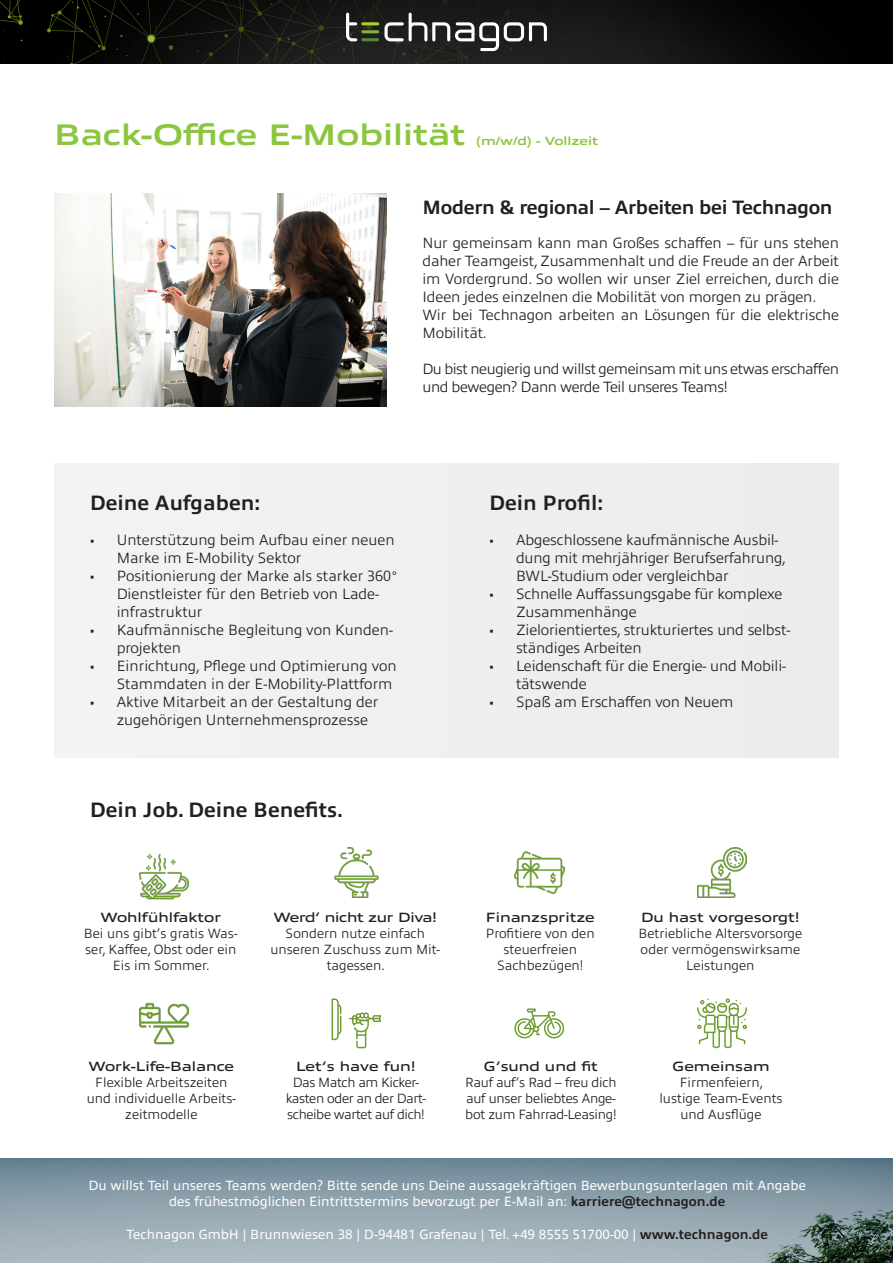
<style>
.page{position:relative;width:893px;height:1263px;background:#fff}
.page>*{position:absolute;margin:0;border:0;box-sizing:border-box;transform-origin:0 0}
.t1{font:700 30px "Allumi Std Extended";color:#8bc63e}
.t2{font:700 21px "Allumi Std";color:#231f20}
.t3{font:700 19.5px "Allumi Std";letter-spacing:-.02em;color:#231f20}
.t4{font:300 15px/18px "Allumi Std";letter-spacing:-.01em;color:#231f20}
.t5{font:300 15px/18px "Allumi Std";letter-spacing:-.03em;color:#231f20}
.t6{font:300 13.5px/16.2px "Allumi Std";color:#231f20;text-align:center}
.t7{font:13.5px/16.2px "Allumi Std";color:#fff;text-align:center}
.t8{font:600 13.5px "Allumi Std Extended";color:#231f20}
.t9{font:300 13.5px/16.2px "Allumi Std";letter-spacing:-.03em;color:#231f20;text-align:center}
.t10{font:600 13.5px "Allumi Std Extended";letter-spacing:-.02em;color:#231f20}
.t11{font:700 12px "Allumi Std Extended";color:#8bc63e}
.s1{font-weight:700;color:#231f20}
</style>
<div class="page">
<img style="left:0;top:0;width:893px;height:64px">
<svg style="left:346px;top:13px;width:201px;height:38px;background:#484946"></svg>
<img style="left:54px;top:193px;width:333px;height:214px">
<div style="left:54px;top:463px;width:785px;height:295px;background:#efeff0"></div>
<img style="left:0;top:1158px;width:893px;height:105px">
<img style="left:139px;top:854px;width:50px;height:46px">
<img style="left:334px;top:847px;width:45px;height:50px">
<img style="left:514px;top:851px;width:50px;height:43px">
<img style="left:697px;top:847px;width:50px;height:50px">
<img style="left:139px;top:1002px;width:50px;height:43px">
<svg style="left:332px;top:998px;width:9px;height:42px"></svg>
<svg style="left:349px;top:1012px;width:32px;height:36px"></svg>
<svg style="left:514px;top:1008px;width:50px;height:30px"></svg>
<svg style="left:697px;top:998px;width:50px;height:50px"></svg>
<p class="t1" style="left:54px;top:119px;width:413px">Back-Office E-Mobilität</p>
<p class="t11" style="left:476px;top:135px;width:124px">(m/w/d) - Vollzeit</p>
<p class="t3" style="left:422px;top:197px;width:412px">Modern &amp; regional – Arbeiten bei Technagon</p>
<p class="t4" style="left:422px;top:234px;width:418px;text-align:justify">Nur gemeinsam kann man Großes schaffen – für uns stehen daher Teamgeist, Zusammenhalt und die Freude an der Arbeit im Vordergrund. So wollen wir unser Ziel erreichen, durch die Ideen jedes einzelnen die Mobilität von morgen zu prägen.</p>
<p class="t4" style="left:422px;top:306px;width:418px">Wir bei Technagon arbeiten an Lösungen für die elektrische<br>Mobilität.</p>
<p class="t5" style="left:422px;top:360px;width:418px">Du bist neugierig und willst gemeinsam mit uns etwas erschaffen und bewegen? Dann werde Teil unseres Teams!</p>
<p class="t2" style="left:90px;top:492px;width:172px">Deine Aufgaben:</p>
<p class="t4" style="left:117px;top:531px;width:279px;text-indent:-27px">• Unterstützung beim Aufbau einer neuen<br>Marke im E-Mobility Sektor</p>
<p class="t4" style="left:117px;top:567px;width:283px;text-indent:-27px">• Positionierung der Marke als starker 360°<br>Dienstleister für den Betrieb von Lade&shy;infrastruktur</p>
<p class="t4" style="left:117px;top:621px;width:278px;text-indent:-27px">• Kaufmännische Begleitung von Kunden&shy;projekten</p>
<p class="t4" style="left:90px;top:657px;width:308px;text-align:right">• Einrichtung, Pflege und Optimierung von<br>Stammdaten in der E-Mobility-Plattform</p>
<p class="t4" style="left:117px;top:693px;width:263px;text-indent:-27px">• Aktive Mitarbeit an der Gestaltung der zugehörigen Unternehmensprozesse</p>
<p class="t2" style="left:90px;top:798px;width:255px">Dein Job. Deine Benefits.</p>
<p class="t2" style="left:489px;top:492px;width:116px">Dein Profil:</p>
<p class="t4" style="left:516px;top:531px;width:272px;text-indent:-27px">• Abgeschlossene kaufmännische Ausbil&shy;dung mit mehrjähriger Berufserfahrung,<br>BWL-Studium oder vergleichbar</p>
<p class="t4" style="left:516px;top:585px;width:268px;text-indent:-27px">• Schnelle Auffassungsgabe für komplexe<br>Zusammenhänge</p>
<p class="t4" style="left:516px;top:621px;width:276px;text-indent:-27px">• Zielorientiertes, strukturiertes und selbst&shy;ständiges Arbeiten</p>
<p class="t4" style="left:516px;top:657px;width:272px;text-indent:-27px">• Leidenschaft für die Energie- und Mobili&shy;tätswende</p>
<p class="t4" style="left:489px;top:693px;width:246px">• Spaß am Erschaffen von Neuem</p>
<p class="t8" style="left:100px;top:910px;width:122px">Wohlfühlfaktor</p>
<p class="t6" style="left:84px;top:925px;width:155px">Bei uns gibt’s gratis Was&shy;ser, Kaffee, Obst oder ein<br>Eis im Sommer.</p>
<p class="t10" style="left:273px;top:910px;width:165px">Werd‘ nicht zur Diva!</p>
<p class="t6" style="left:286px;top:925px;width:141px">Sondern nutze einfach</p>
<p class="t6" style="left:270px;top:941px;width:171px">unseren Zuschuss zum Mit&shy;tagessen.</p>
<p class="t8" style="left:486px;top:910px;width:111px">Finanzspritze</p>
<p class="t6" style="left:486px;top:925px;width:110px">Profitiere von den</p>
<p class="t6" style="left:504px;top:941px;width:75px">steuerfreien</p>
<p class="t6" style="left:497px;top:958px;width:88px">Sachbezügen!</p>
<p class="t8" style="left:641px;top:910px;width:160px">Du hast vorgesorgt!</p>
<p class="t6" style="left:639px;top:925px;width:165px">Betriebliche Altersvorsorge oder vermögenswirksame<br>Leistungen</p>
<p class="t8" style="left:89px;top:1058px;width:147px">Work-Life-Balance</p>
<p class="t6" style="left:87px;top:1074px;width:151px">Flexible Arbeitszeiten und individuelle Arbeits&shy;zeitmodelle</p>
<p class="t8" style="left:296px;top:1058px;width:121px">Let‘s have fun!</p>
<p class="t9" style="left:286px;top:1074px;width:142px">Das Match am Kicker&shy;kasten oder an der Dart&shy;scheibe wartet auf dich!</p>
<p class="t8" style="left:484px;top:1058px;width:116px">G‘sund und fit</p>
<p class="t6" style="left:465px;top:1074px;width:153px;text-align:justify">Rauf auf’s Rad – freu dich auf unser beliebtes Ange&shy;bot zum Fahrrad-Leasing!</p>
<p class="t8" style="left:672px;top:1058px;width:99px">Gemeinsam</p>
<p class="t6" style="left:680px;top:1074px;width:85px">Firmenfeiern,</p>
<p class="t6" style="left:659px;top:1090px;width:125px">lustige Team-Events und Ausflüge</p>
<p class="t7" style="left:88px;top:1177px;width:719px">Du willst Teil unseres Teams werden? Bitte sende uns Deine aussagekräftigen Bewerbungsunterlagen mit Angabe des frühestmöglichen Eintrittstermins bevorzugt per E-Mail an: <span class="s1">karriere@technagon.de</span></p>
<p class="t7" style="left:126px;top:1226px;width:643px">Technagon GmbH | Brunnwiesen 38 | D-94481 Grafenau | Tel. +49 8555 51700-00 | <span class="s1">www.technagon.de</span></p>
</div>
